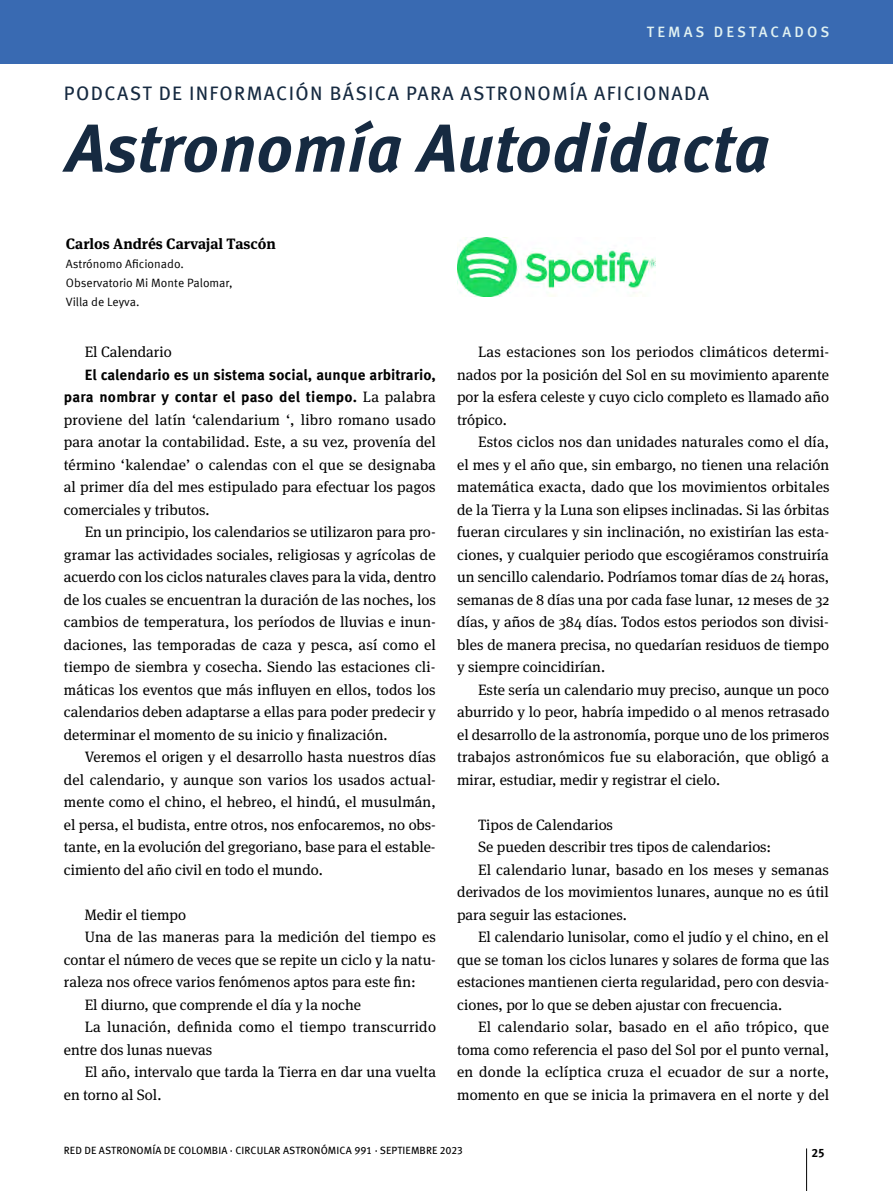
<style>
.page{position:relative;width:893px;height:1191px;background:#fff}
.page>*{position:absolute;margin:0;border:0;box-sizing:border-box;transform-origin:0 0}
.t1{font:italic 700 67.5px "Meta Pro";color:#162a41}
.t2{font:19.5px "Meta Pro";letter-spacing:.07em;color:#162a41}
.t3{font:15px/22.5px "Meta Serif Pro";color:#000;text-align:justify}
.t4{font:700 15px/22.5px "Meta Pro";letter-spacing:.005em;color:#000;text-align:right}
.t5{font:700 15px "Meta Serif Pro";color:#000}
.t6{font:500 15px "Meta Pro";letter-spacing:.21em;color:#e0f1f2}
.t7{font:12px/18.9px "Meta Pro";color:#000}
.t8{font:700 12px "Meta Pro";color:#000}
.t9{font:10.5px "Meta Pro";letter-spacing:.01em;color:#000}
.s1{font-family:"Meta Serif Pro";font-weight:400}
</style>
<div class="page">
<hr style="left:806px;top:1148px;width:1px;height:43px;background:#000">
<div style="left:0;top:0;width:893px;height:64px;background:#396ab2"></div>
<img style="left:457px;top:237px;width:198px;height:60px">
<p class="t6" style="left:647px;top:21px;width:184px">TEMAS DESTACADOS</p>
<h2 class="t2" style="left:64px;top:78px;width:647px">PODCAST DE INFORMACIÓN BÁSICA PARA ASTRONOMÍA AFICIONADA</h2>
<h1 class="t1" style="left:66px;top:95px;width:706px">Astronomía Autodidacta</h1>
<p class="t5" style="left:66px;top:232px;width:211px">Carlos Andrés Carvajal Tascón</p>
<p class="t7" style="left:66px;top:253px;width:168px">Astrónomo Aficionado.<br>Observatorio Mi Monte Palomar,<br>Villa de Leyva.</p>
<p class="t3" style="left:85px;top:340px;width:88px">El Calendario</p>
<p class="t4" style="left:64px;top:362px;width:374px">El calendario es un sistema social, aunque arbitrario, para nombrar y contar el paso del tiempo. <span class="s1">La palabra</span></p>
<p class="t3" style="left:64px;top:407px;width:374px">proviene del latín ‘calendarium ‘, libro romano usado para anotar la contabilidad. Este, a su vez, provenía del término ‘kalendae’ o calendas con el que se designaba al primer día del mes estipulado para efectuar los pagos comerciales y tributos.</p>
<p class="t3" style="left:64px;top:520px;width:374px;text-indent:21px">En un principio, los calendarios se utilizaron para pro&shy;gramar las actividades sociales, religiosas y agrícolas de acuerdo con los ciclos naturales claves para la vida, dentro de los cuales se encuentran la duración de las noches, los cambios de temperatura, los períodos de lluvias e inun&shy;daciones, las temporadas de caza y pesca, así como el tiempo de siembra y cosecha. Siendo las estaciones cli&shy;máticas los eventos que más influyen en ellos, todos los calendarios deben adaptarse a ellas para poder predecir y determinar el momento de su inicio y finalización.</p>
<p class="t3" style="left:64px;top:745px;width:374px;text-indent:21px">Veremos el origen y el desarrollo hasta nuestros días del calendario, y aunque son varios los usados actual&shy;mente como el chino, el hebreo, el hindú, el musulmán, el persa, el budista, entre otros, nos enfocaremos, no obs&shy;tante, en la evolución del gregoriano, base para el estable&shy;cimiento del año civil en todo el mundo.</p>
<p class="t3" style="left:85px;top:902px;width:103px">Medir el tiempo</p>
<p class="t3" style="left:85px;top:925px;width:353px">Una de las maneras para la medición del tiempo es</p>
<p class="t3" style="left:64px;top:947px;width:374px">contar el número de veces que se repite un ciclo y la natu-</p>
<p class="t3" style="left:64px;top:970px;width:354px">raleza nos ofrece varios fenómenos aptos para este fin:</p>
<p class="t3" style="left:85px;top:992px;width:278px">El diurno, que comprende el día y la noche</p>
<p class="t3" style="left:85px;top:1015px;width:353px">La lunación, definida como el tiempo transcurrido</p>
<p class="t3" style="left:64px;top:1037px;width:150px">entre dos lunas nuevas</p>
<p class="t3" style="left:85px;top:1060px;width:353px">El año, intervalo que tarda la Tierra en dar una vuelta</p>
<p class="t3" style="left:64px;top:1082px;width:99px">en torno al Sol.</p>
<p class="t3" style="left:457px;top:340px;width:374px;text-indent:21px">Las estaciones son los periodos climáticos determi&shy;nados por la posición del Sol en su movimiento aparente por la esfera celeste y cuyo ciclo completo es llamado año trópico.</p>
<p class="t3" style="left:457px;top:430px;width:374px;text-indent:21px">Estos ciclos nos dan unidades naturales como el día, el mes y el año que, sin embargo, no tienen una relación matemática exacta, dado que los movimientos orbitales de la Tierra y la Luna son elipses inclinadas. Si las órbitas fueran circulares y sin inclinación, no existirían las esta&shy;ciones, y cualquier periodo que escogiéramos construiría un sencillo calendario. Podríamos tomar días de 24 horas, semanas de 8 días una por cada fase lunar, 12 meses de 32 días, y años de 384 días. Todos estos periodos son divisi&shy;bles de manera precisa, no quedarían residuos de tiempo y siempre coincidirían.</p>
<p class="t3" style="left:457px;top:677px;width:374px;text-indent:21px">Este sería un calendario muy preciso, aunque un poco aburrido y lo peor, habría impedido o al menos retrasado el desarrollo de la astronomía, porque uno de los primeros trabajos astronómicos fue su elaboración, que obligó a mirar, estudiar, medir y registrar el cielo.</p>
<p class="t3" style="left:478px;top:812px;width:136px">Tipos de Calendarios</p>
<p class="t3" style="left:478px;top:835px;width:295px">Se pueden describir tres tipos de calendarios:</p>
<p class="t3" style="left:478px;top:857px;width:352px">El calendario lunar, basado en los meses y semanas</p>
<p class="t3" style="left:457px;top:880px;width:373px">derivados de los movimientos lunares, aunque no es útil</p>
<p class="t3" style="left:457px;top:902px;width:171px">para seguir las estaciones.</p>
<p class="t3" style="left:478px;top:925px;width:352px">El calendario lunisolar, como el judío y el chino, en el</p>
<p class="t3" style="left:457px;top:947px;width:374px">que se toman los ciclos lunares y solares de forma que las</p>
<p class="t3" style="left:457px;top:970px;width:374px">estaciones mantienen cierta regularidad, pero con desvia-</p>
<p class="t3" style="left:457px;top:992px;width:327px">ciones, por lo que se deben ajustar con frecuencia.</p>
<p class="t3" style="left:478px;top:1015px;width:352px">El calendario solar, basado en el año trópico, que</p>
<p class="t3" style="left:457px;top:1037px;width:374px">toma como referencia el paso del Sol por el punto vernal,</p>
<p class="t3" style="left:457px;top:1060px;width:374px">en donde la eclíptica cruza el ecuador de sur a norte,</p>
<p class="t3" style="left:457px;top:1082px;width:374px">momento en que se inicia la primavera en el norte y del</p>
<p class="t9" style="left:64px;top:1142px;width:401px">RED DE ASTRONOMÍA DE COLOMBIA · CIRCULAR ASTRONÓMICA 991 · SEPTIEMBRE 2023</p>
<p class="t8" style="left:811px;top:1143px;width:14px">25</p>
</div>
